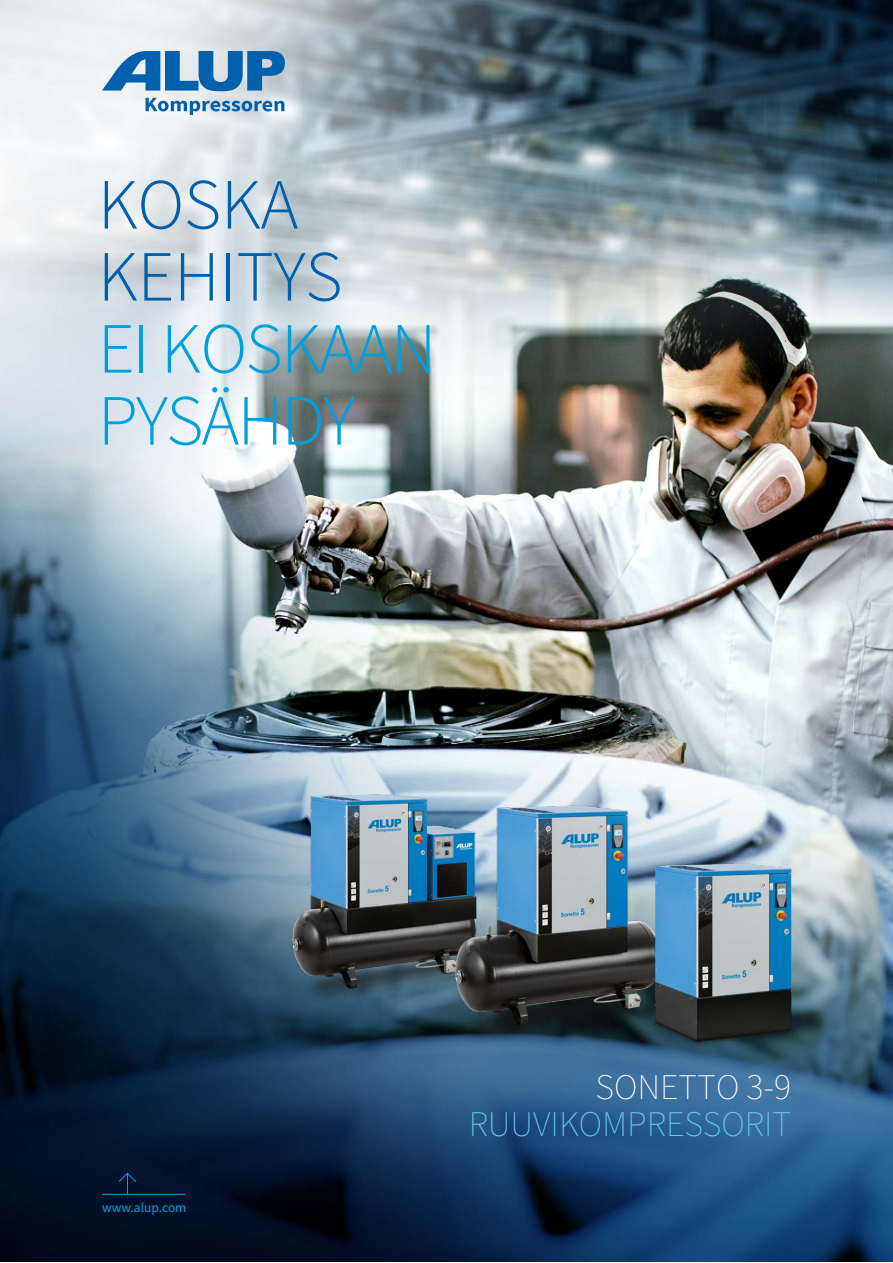
<style>
.page{position:relative;width:893px;height:1263px;background:#fff}
.page>*{position:absolute;margin:0;border:0;box-sizing:border-box;transform-origin:0 0}
.t1{font:300 72px/72px "Source Sans Pro";letter-spacing:-.02em;color:#00a0dd}
.t2{font:300 72px/72px "Source Sans Pro";color:#0060ac}
.t3{font:200 36px "Source Sans Pro";color:#68c8f2}
.t4{font:200 36px "Source Sans Pro";color:#fff}
.t5{font:13.5px "Source Sans Pro";color:#00a0dd}
</style>
<div class="page">
<img style="left:0;top:0;width:893px;height:1261px">
<svg style="left:0;top:0;width:313px;height:294px;fill:#ebeef1"></svg>
<svg style="left:118px;top:1172px;width:18px;height:22px"></svg>
<hr style="left:102px;top:1194px;width:83px;height:1px;background:#00a0dd">
<svg style="left:102px;top:51px;width:183px;height:40px;background:#5995c3"></svg>
<svg style="left:146px;top:98px;width:138px;height:17px"></svg>
<svg style="left:221px;top:89px;width:338px;height:339px;background:#b3bfc3"></svg>
<img style="left:276px;top:761px;width:536px;height:298px">
<h1 class="t2" style="left:98px;top:169px;width:246px">KOSKA<br>KEHITYS</h1>
<h1 class="t1" style="left:98px;top:313px;width:340px">EI KOSKAAN<br>PYSÄHDY</h1>
<p class="t5" style="left:102px;top:1202px;width:86px">www.alup.com</p>
<p class="t4" style="left:596px;top:1066px;width:197px">SONETTO 3-9</p>
<p class="t3" style="left:469px;top:1103px;width:324px">RUUVIKOMPRESSORIT</p>
</div>
